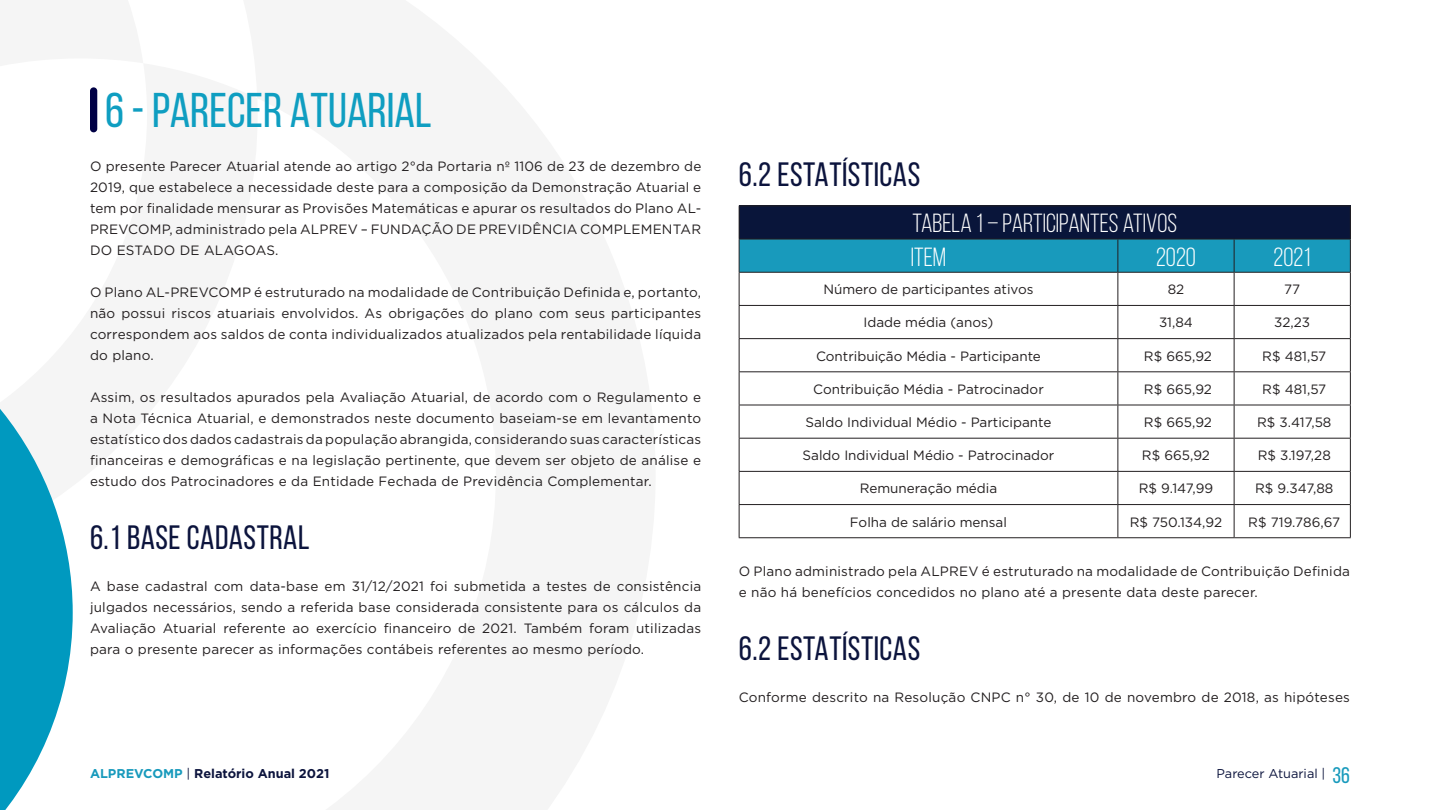
<style>
.page{position:relative;width:1440px;height:810px;background:#fff}
.page>*{position:absolute;margin:0;border:0;box-sizing:border-box;transform-origin:0 0}
.t1{font:48.75px "Bebas Neue";color:#0f9ec1}
.t2{font:33.75px "Bebas Neue";letter-spacing:.015em;color:#0c143d}
.t3{font:26.25px "Bebas Neue";color:#fff}
.t4{font:22.5px "Bebas Neue";color:#189abc}
.tabela{font:13.5px/21px "Gotham";letter-spacing:.015em;color:#231f20;text-align:justify}
.t5{font:700 12.75px "Gotham";color:#0c143d}
.t6{font:12.75px "Gotham";color:#0c143d}
.s1{color:#189abc}
.s2{font-weight:400}
</style>
<div class="page">
<svg style="left:0;top:408px;width:73px;height:402px"></svg>
<div style="left:90px;top:87px;width:7px;height:45px;background:#000045;border-radius:4px"></div>
<div style="left:739px;top:206px;width:611px;height:33px;background:#09153a"></div>
<div style="left:740px;top:240px;width:610px;height:32px;background:#189abc"></div>
<hr style="left:739px;top:206px;width:379px;height:1px;background:#231f20">
<hr style="left:739px;top:206px;width:1px;height:33px;background:#231f20">
<hr style="left:1118px;top:206px;width:116px;height:1px;background:#231f20">
<hr style="left:1234px;top:206px;width:117px;height:1px;background:#231f20">
<hr style="left:1350px;top:206px;width:1px;height:33px;background:#231f20">
<hr style="left:739px;top:239px;width:379px;height:1px;background:#231f20">
<hr style="left:739px;top:239px;width:1px;height:33px;background:#231f20">
<hr style="left:1118px;top:239px;width:116px;height:1px;background:#231f20">
<hr style="left:1118px;top:239px;width:1px;height:33px;background:#231f20">
<hr style="left:1234px;top:239px;width:117px;height:1px;background:#231f20">
<hr style="left:1234px;top:239px;width:1px;height:33px;background:#231f20">
<hr style="left:1350px;top:239px;width:1px;height:33px;background:#231f20">
<hr style="left:739px;top:272px;width:379px;height:1px;background:#231f20">
<hr style="left:739px;top:273px;width:1px;height:32px;background:#231f20">
<hr style="left:1118px;top:272px;width:116px;height:1px;background:#231f20">
<hr style="left:1118px;top:273px;width:1px;height:32px;background:#231f20">
<hr style="left:1234px;top:272px;width:117px;height:1px;background:#231f20">
<hr style="left:1234px;top:273px;width:1px;height:32px;background:#231f20">
<hr style="left:1350px;top:273px;width:1px;height:32px;background:#231f20">
<hr style="left:739px;top:305px;width:379px;height:1px;background:#231f20">
<hr style="left:739px;top:306px;width:1px;height:32px;background:#231f20">
<hr style="left:1118px;top:305px;width:116px;height:1px;background:#231f20">
<hr style="left:1118px;top:306px;width:1px;height:32px;background:#231f20">
<hr style="left:1234px;top:305px;width:117px;height:1px;background:#231f20">
<hr style="left:1234px;top:306px;width:1px;height:32px;background:#231f20">
<hr style="left:1350px;top:306px;width:1px;height:32px;background:#231f20">
<hr style="left:739px;top:338px;width:379px;height:1px;background:#231f20">
<hr style="left:739px;top:339px;width:1px;height:32px;background:#231f20">
<hr style="left:1118px;top:338px;width:116px;height:1px;background:#231f20">
<hr style="left:1118px;top:339px;width:1px;height:32px;background:#231f20">
<hr style="left:1234px;top:338px;width:117px;height:1px;background:#231f20">
<hr style="left:1234px;top:339px;width:1px;height:32px;background:#231f20">
<hr style="left:1350px;top:339px;width:1px;height:32px;background:#231f20">
<hr style="left:739px;top:371px;width:379px;height:1px;background:#231f20">
<hr style="left:739px;top:372px;width:1px;height:33px;background:#231f20">
<hr style="left:1118px;top:371px;width:116px;height:1px;background:#231f20">
<hr style="left:1118px;top:372px;width:1px;height:33px;background:#231f20">
<hr style="left:1234px;top:371px;width:117px;height:1px;background:#231f20">
<hr style="left:1234px;top:372px;width:1px;height:33px;background:#231f20">
<hr style="left:1350px;top:372px;width:1px;height:33px;background:#231f20">
<hr style="left:739px;top:405px;width:379px;height:1px;background:#231f20">
<hr style="left:739px;top:405px;width:1px;height:33px;background:#231f20">
<hr style="left:1118px;top:405px;width:116px;height:1px;background:#231f20">
<hr style="left:1118px;top:405px;width:1px;height:33px;background:#231f20">
<hr style="left:1234px;top:405px;width:117px;height:1px;background:#231f20">
<hr style="left:1234px;top:405px;width:1px;height:33px;background:#231f20">
<hr style="left:1350px;top:405px;width:1px;height:33px;background:#231f20">
<hr style="left:739px;top:438px;width:379px;height:1px;background:#231f20">
<hr style="left:739px;top:439px;width:1px;height:32px;background:#231f20">
<hr style="left:1118px;top:438px;width:116px;height:1px;background:#231f20">
<hr style="left:1118px;top:439px;width:1px;height:32px;background:#231f20">
<hr style="left:1234px;top:438px;width:117px;height:1px;background:#231f20">
<hr style="left:1234px;top:439px;width:1px;height:32px;background:#231f20">
<hr style="left:1350px;top:439px;width:1px;height:32px;background:#231f20">
<hr style="left:739px;top:471px;width:379px;height:1px;background:#231f20">
<hr style="left:739px;top:472px;width:1px;height:32px;background:#231f20">
<hr style="left:1118px;top:471px;width:116px;height:1px;background:#231f20">
<hr style="left:1118px;top:472px;width:1px;height:32px;background:#231f20">
<hr style="left:1234px;top:471px;width:117px;height:1px;background:#231f20">
<hr style="left:1234px;top:472px;width:1px;height:32px;background:#231f20">
<hr style="left:1350px;top:472px;width:1px;height:32px;background:#231f20">
<hr style="left:739px;top:504px;width:379px;height:1px;background:#231f20">
<hr style="left:739px;top:505px;width:1px;height:32px;background:#231f20">
<hr style="left:1118px;top:504px;width:116px;height:1px;background:#231f20">
<hr style="left:1118px;top:505px;width:1px;height:32px;background:#231f20">
<hr style="left:1234px;top:504px;width:117px;height:1px;background:#231f20">
<hr style="left:1234px;top:505px;width:1px;height:32px;background:#231f20">
<hr style="left:1350px;top:505px;width:1px;height:32px;background:#231f20">
<hr style="left:739px;top:537px;width:379px;height:1px;background:#231f20">
<hr style="left:1118px;top:537px;width:116px;height:1px;background:#231f20">
<hr style="left:1234px;top:537px;width:117px;height:1px;background:#231f20">
<p class="t1" style="left:105px;top:83px;width:328px">6 - PARECER ATUARIAL</p>
<p class="tabela" style="left:90px;top:156px;width:613px">O presente Parecer Atuarial atende ao artigo 2°da Portaria nº 1106 de 23 de dezembro de 2019, que estabelece a necessidade deste para a composição da Demonstração Atuarial e tem por finalidade mensurar as Provisões Matemáticas e apurar os resultados do Plano AL-PREVCOMP, administrado pela ALPREV – FUNDAÇÃO DE PREVIDÊNCIA COMPLEMENTAR DO ESTADO DE ALAGOAS.</p>
<p class="tabela" style="left:90px;top:282px;width:613px">O Plano AL-PREVCOMP é estruturado na modalidade de Contribuição Definida e, portanto, não possui riscos atuariais envolvidos. As obrigações do plano com seus participantes correspondem aos saldos de conta individualizados atualizados pela rentabilidade líquida do plano.</p>
<p class="tabela" style="left:90px;top:387px;width:613px">Assim, os resultados apurados pela Avaliação Atuarial, de acordo com o Regulamento e a Nota Técnica Atuarial, e demonstrados neste documento baseiam-se em levantamento estatístico dos dados cadastrais da população abrangida, considerando suas características financeiras e demográficas e na legislação pertinente, que devem ser objeto de análise e estudo dos Patrocinadores e da Entidade Fechada de Previdência Complementar.</p>
<p class="t2" style="left:90px;top:519px;width:221px">6.1 BASE CADASTRAL</p>
<p class="tabela" style="left:90px;top:576px;width:613px">A base cadastral com data-base em 31/12/2021 foi submetida a testes de consistência julgados necessários, sendo a referida base considerada consistente para os cálculos da Avaliação Atuarial referente ao exercício financeiro de 2021. Também foram utilizadas para o presente parecer as informações contábeis referentes ao mesmo período.</p>
<p class="t2" style="left:739px;top:156px;width:183px">6.2 ESTATÍSTICAS</p>
<p class="t3" style="left:912px;top:209px;width:266px">TABELA 1 – PARTICIPANTES ATIVOS</p>
<p class="t3" style="left:911px;top:242px;width:37px">ITEM</p>
<p class="t3" style="left:1156px;top:242px;width:41px">2020</p>
<p class="t3" style="left:1274px;top:242px;width:39px">2021</p>
<p class="tabela" style="left:823px;top:279px;width:212px">Número de participantes ativos</p>
<p class="tabela" style="left:1168px;top:279px;width:18px">82</p>
<p class="tabela" style="left:1284px;top:279px;width:18px">77</p>
<p class="tabela" style="left:864px;top:312px;width:131px">Idade média (anos)</p>
<p class="tabela" style="left:1159px;top:312px;width:35px">31,84</p>
<p class="tabela" style="left:1274px;top:312px;width:38px">32,23</p>
<p class="tabela" style="left:816px;top:345px;width:226px">Contribuição Média - Participante</p>
<p class="tabela" style="left:1144px;top:345px;width:70px">R$ 665,92</p>
<p class="tabela" style="left:1262px;top:345px;width:66px">R$ 481,57</p>
<p class="tabela" style="left:813px;top:378px;width:232px">Contribuição Média - Patrocinador</p>
<p class="tabela" style="left:1144px;top:378px;width:70px">R$ 665,92</p>
<p class="tabela" style="left:1262px;top:378px;width:66px">R$ 481,57</p>
<p class="tabela" style="left:806px;top:411px;width:247px">Saldo Individual Médio - Participante</p>
<p class="tabela" style="left:1144px;top:411px;width:70px">R$ 665,92</p>
<p class="tabela" style="left:1257px;top:411px;width:76px">R$ 3.417,58</p>
<p class="tabela" style="left:803px;top:445px;width:253px">Saldo Individual Médio - Patrocinador</p>
<p class="tabela" style="left:1142px;top:445px;width:70px">R$ 665,92</p>
<p class="tabela" style="left:1258px;top:445px;width:75px">R$ 3.197,28</p>
<p class="tabela" style="left:860px;top:478px;width:139px">Remuneração média</p>
<p class="tabela" style="left:1139px;top:478px;width:76px">R$ 9.147,99</p>
<p class="tabela" style="left:1255px;top:478px;width:80px">R$ 9.347,88</p>
<p class="tabela" style="left:850px;top:511px;width:159px">Folha de salário mensal</p>
<p class="tabela" style="left:1130px;top:511px;width:94px">R$ 750.134,92</p>
<p class="tabela" style="left:1248px;top:511px;width:93px">R$ 719.786,67</p>
<p class="tabela" style="left:739px;top:560px;width:613px">O Plano administrado pela ALPREV é estruturado na modalidade de Contribuição Definida e não há benefícios concedidos no plano até a presente data deste parecer.</p>
<p class="t2" style="left:739px;top:630px;width:183px">6.2 ESTATÍSTICAS</p>
<p class="tabela" style="left:739px;top:686px;width:613px">Conforme descrito na Resolução CNPC n° 30, de 10 de novembro de 2018, as hipóteses</p>
<p class="t5" style="left:90px;top:766px;width:241px"><span class="s1">ALPREVCOMP</span> <span class="s2">|</span> Relatório Anual 2021</p>
<h3 class="t4" style="left:1333px;top:763px;width:19px">36</h3>
<p class="t6" style="left:1217px;top:766px;width:110px">Parecer Atuarial |</p>
</div>
